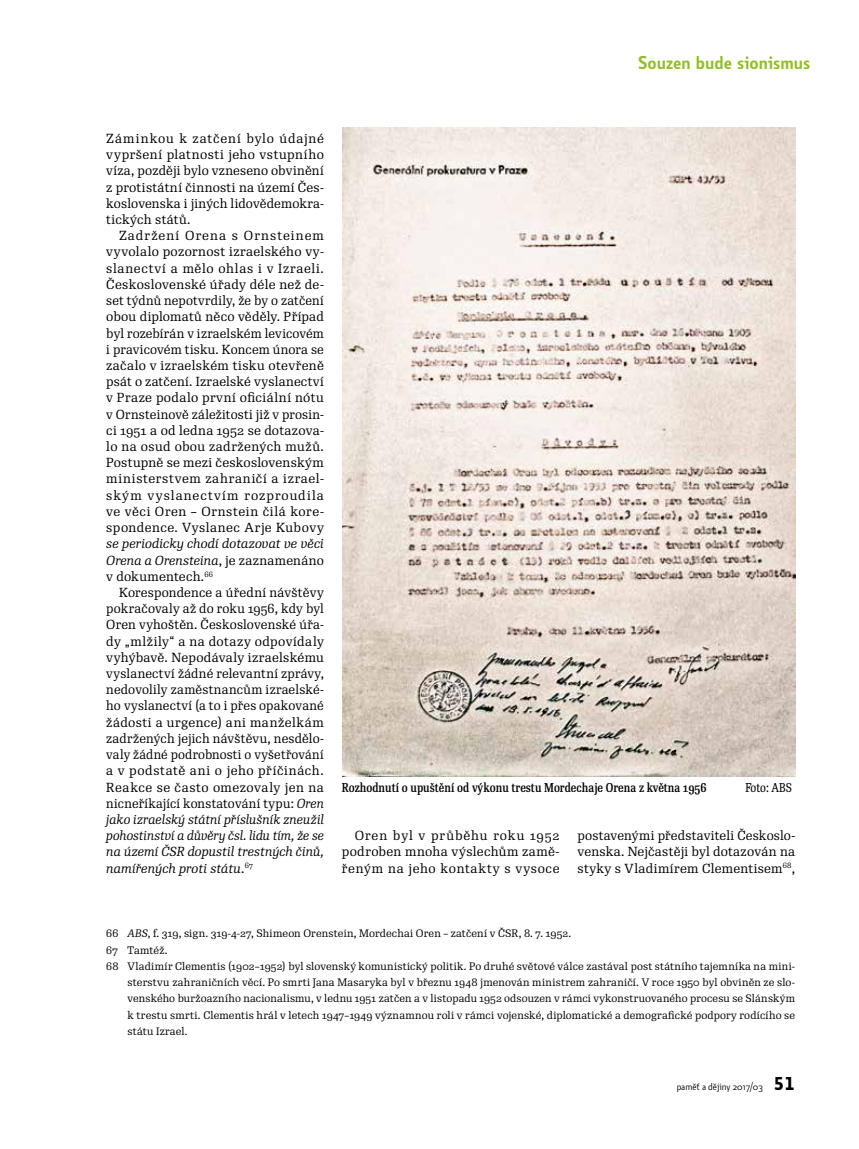
<style>
.page{position:relative;width:859px;height:1149px;background:#fff}
.page>*{position:absolute;margin:0;border:0;box-sizing:border-box;transform-origin:0 0}
.t1{font:600 18px "Botanika Std";color:#90bf21}
.t2{font:12.75px/16.2px "Re Public Std";letter-spacing:.03em;color:#000;text-align:justify}
.t3{font:italic 12.75px/16.2px "Re Public Std";letter-spacing:.01em;color:#000;text-align:justify}
.t4{font:500 12.45px "Re Public Std Cond";color:#000}
.t5{font:12.45px "Re Public Std Cond";color:#000}
.t6{font:10.5px "Re Public Std";letter-spacing:.015em;color:#000}
.t7{font:9.75px "Botanika Std";color:#000}
.s1{font-style:normal}
.s2{font-style:italic}
.s3{font-family:"Botanika Mono";font-weight:700;font-size:18px}
</style>
<div class="page">
<img style="left:342px;top:128px;width:453px;height:648px">
<h1 class="t1" style="left:638px;top:51px;width:174px">Souzen bude sionismus</h1>
<p class="t2" style="left:106px;top:130px;width:219px">Záminkou k zatčení bylo údajné vypršení platnosti jeho vstupního víza, později bylo vzneseno obvinění z protistátní činnosti na území Čes&shy;koslovenska i jiných lidovědemokra&shy;tických států.</p>
<p class="t2" style="left:106px;top:228px;width:219px;text-indent:13px">Zadržení Orena s Ornsteinem vyvolalo pozornost izraelského vy&shy;slanectví a mělo ohlas i v Izraeli.<br>Československé úřady déle než de&shy;set týdnů nepotvrdily, že by o zatčení obou diplomatů něco věděly. Případ byl rozebírán v izraelském levicovém i pravicovém tisku. Koncem února se začalo v izraelském tisku otevřeně psát o zatčení. Izraelské vyslanectví v Praze podalo první oficiální nótu v Ornsteinově záležitosti již v prosin&shy;ci 1951 a od ledna 1952 se dotazova&shy;lo na osud obou zadržených mužů.<br>Postupně se mezi československým ministerstvem zahraničí a izrael&shy;ským vyslanectvím rozproudila ve věci Oren – Ornstein čilá kore&shy;spondence. Vyslanec Arje Kubovy</p>
<p class="t3" style="left:106px;top:535px;width:219px">se periodicky chodí dotazovat ve věci Orena a Orensteina<span class="s1">, je zaznamenáno v dokumentech</span>.<sup>66</sup></p>
<p class="t2" style="left:106px;top:584px;width:219px;text-indent:13px">Korespondence a úřední návštěvy pokračovaly až do roku 1956, kdy byl Oren vyhoštěn. Československé úřa&shy;dy „mlžily“ a na dotazy odpovídaly vyhýbavě. Nepodávaly izraelskému vyslanectví žádné relevantní zprávy, nedovolily zaměstnancům izraelské&shy;ho vyslanectví (a to i přes opakované žádosti a urgence) ani manželkám zadržených jejich návštěvu, nesdělo&shy;valy žádné podrobnosti o vyšetřování a v podstatě ani o jeho příčinách.<br>Reakce se často omezovaly jen na nicneříkající konstatování typu: <span class="s2">Oren jako izraelský státní příslušník zneužil pohostinství a důvěry čsl. lidu tím, že se na území ČSR dopustil trestných činů, namířených proti státu</span>.<sup>67</sup></p>
<p class="t4" style="left:342px;top:778px;width:366px">Rozhodnutí o upuštění od výkonu trestu Mordechaje Orena z května 1956</p>
<p class="t5" style="left:745px;top:779px;width:48px">Foto: ABS</p>
<p class="t2" style="left:342px;top:827px;width:219px;text-indent:13px">Oren byl v průběhu roku 1952 podroben mnoha výslechům zamě&shy;řeným na jeho kontakty s vysoce</p>
<p class="t2" style="left:578px;top:827px;width:219px">postavenými představiteli Českoslo&shy;venska. Nejčastěji byl dotazován na styky s Vladimírem Clementisem<sup>68</sup>,</p>
<p class="t6" style="left:106px;top:926px;width:466px">66 <span class="s2">ABS</span>, f. 319, sign. 319-4-27, Shimeon Orenstein, Mordechai Oren – zatčení v ČSR, 8. 7. 1952.</p>
<p class="t6" style="left:106px;top:942px;width:63px">67 Tamtéž.</p>
<p class="t6" style="left:106px;top:959px;width:690px">68 Vladimír Clementis (1902–1952) byl slovenský komunistický politik. Po druhé světové válce zastával post státního tajemníka na mini-</p>
<p class="t6" style="left:128px;top:975px;width:669px">sterstvu zahraničních věcí. Po smrti Jana Masaryka byl v březnu 1948 jmenován ministrem zahraničí. V roce 1950 byl obviněn ze slo-</p>
<p class="t6" style="left:128px;top:991px;width:669px">venského buržoazního nacionalismu, v lednu 1951 zatčen a v listopadu 1952 odsouzen v rámci vykonstruovaného procesu se Slánským</p>
<p class="t6" style="left:128px;top:1007px;width:669px">k trestu smrti. Clementis hrál v letech 1947–1949 významnou roli v rámci vojenské, diplomatické a demografické podpory rodícího se</p>
<p class="t6" style="left:128px;top:1023px;width:62px">státu Izrael.</p>
<p class="t7" style="left:677px;top:1080px;width:120px">paměť a dějiny 2017/03 <span class="s3">51</span></p>
</div>
